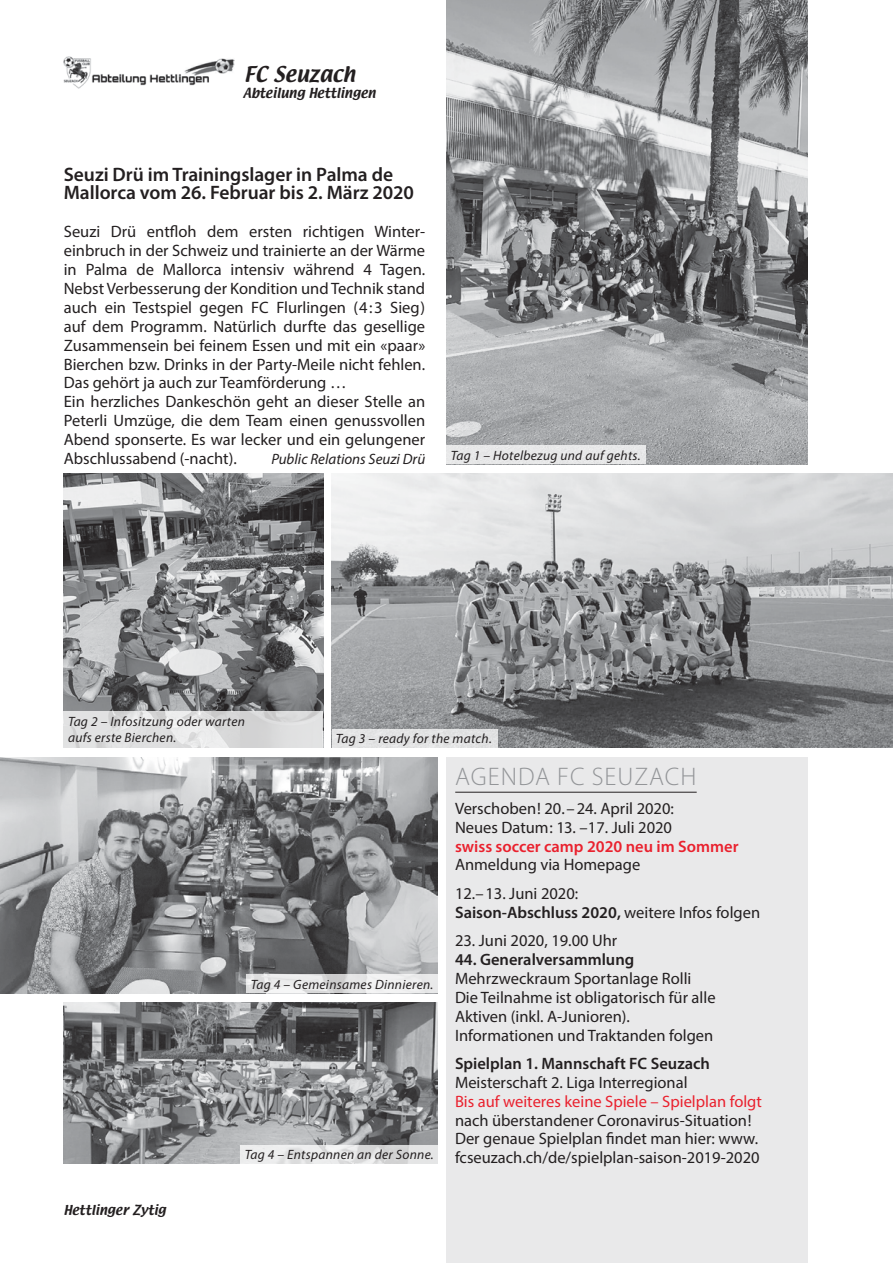
<style>
.page{position:relative;width:893px;height:1263px;background:#fff}
.page>*{position:absolute;margin:0;border:0;box-sizing:border-box;transform-origin:0 0}
.t1{font:300 25.5px "Myriad Pro";letter-spacing:.04em;color:#939598}
.t2{font:600 19.5px/18.9px "Myriad Pro";letter-spacing:-.005em;color:#231f20}
.t3{font:18.9px "Textile";color:#231f20}
.t4{font:16.5px/18.9px "Myriad Pro";color:#231f20}
.t5{font:600 16.5px "Myriad Pro";color:#231f20}
.t6{font:16.5px "Myriad Pro";color:#ea212e}
.t7{font:600 16.5px "Myriad Pro";color:#ea212e}
.t8{font:italic 15px "Myriad Pro";color:#231f20}
.t9{font:italic 13.5px/16.5px "Myriad Pro";letter-spacing:.02em;color:#231f20}
.t10{font:12.15px "Textile";color:#231f20}
.t11{font:12px "Textile";letter-spacing:.005em;color:#231f20}
.s1{font-weight:400}
</style>
<div class="page">
<img style="left:64px;top:56px;width:171px;height:33px">
<img style="left:446px;top:0;width:362px;height:464px">
<div style="left:446px;top:445px;width:200px;height:19px;background:#e7e8e9"></div>
<img style="left:64px;top:473px;width:259px;height:275px">
<svg style="left:64px;top:711px;width:259px;height:36px;background:#dededf"></svg>
<img style="left:332px;top:473px;width:561px;height:274px">
<div style="left:332px;top:729px;width:165px;height:18px;background:#e3e3e4"></div>
<img style="left:64px;top:1003px;width:374px;height:160px">
<svg style="left:241px;top:1144px;width:197px;height:19px;background:#dfe0e1"></svg>
<img style="left:0;top:757px;width:438px;height:236px">
<svg style="left:247px;top:974px;width:191px;height:19px;fill:#eaeaeb"></svg>
<div style="left:446px;top:757px;width:362px;height:506px;background:#e9e9ea"></div>
<hr style="left:455px;top:792px;width:242px;height:1px;background:#231f20">
<p class="t3" style="left:244px;top:61px;width:112px">FC Seuzach</p>
<p class="t10" style="left:243px;top:84px;width:134px">Abteilung Hettlingen</p>
<p class="t2" style="left:64px;top:164px;width:352px">Seuzi Drü im Trainingslager in Palma de<br>Mallorca vom 26. Februar bis 2. März 2020</p>
<p class="t4" style="left:64px;top:222px;width:363px">Seuzi Drü entfloh dem ersten richtigen Winter&shy;einbruch in der Schweiz und trainierte an der Wärme in Palma de Mallorca intensiv während 4 Tagen.<br>Nebst Verbesserung der Kondition und Technik stand auch ein Testspiel gegen FC Flurlingen (4:3 Sieg) auf dem Programm. Natürlich durfte das gesellige Zusammensein bei feinem Essen und mit ein «paar» Bierchen bzw. Drinks in der Party-Meile nicht fehlen.<br>Das gehört ja auch zur Teamförderung …<br>Ein herzliches Dankeschön geht an dieser Stelle an Peterli Umzüge, die dem Team einen genussvollen Abend sponserte. Es war lecker und ein gelungener Abschlussabend (-nacht).</p>
<p class="t8" style="left:271px;top:450px;width:155px">Public Relations Seuzi Drü</p>
<p class="t9" style="left:451px;top:446px;width:191px">Tag 1 – Hotelbezug und auf gehts.</p>
<p class="t9" style="left:68px;top:712px;width:178px">Tag 2 – Infositzung oder warten aufs erste Bierchen.</p>
<p class="t9" style="left:336px;top:730px;width:157px">Tag 3 – ready for the match.</p>
<p class="t11" style="left:64px;top:1202px;width:104px">Hettlinger Zytig</p>
<p class="t9" style="left:251px;top:976px;width:184px">Tag 4 – Gemeinsames Dinnieren.</p>
<p class="t9" style="left:245px;top:1146px;width:190px">Tag 4 – Entspannen an der Sonne.</p>
<h1 class="t1" style="left:455px;top:761px;width:243px">AGENDA FC SEUZACH</h1>
<p class="t4" style="left:455px;top:798px;width:220px">Verschoben! 20. – 24. April 2020:<br>Neues Datum: 13. – 17. Juli 2020</p>
<p class="t7" style="left:455px;top:835px;width:285px">swiss soccer camp 2020 neu im Sommer</p>
<p class="t4" style="left:455px;top:850px;width:187px;line-height:28.3px">Anmeldung via Homepage<br>12.– 13. Juni 2020:</p>
<p class="t5" style="left:455px;top:902px;width:307px">Saison-Abschluss 2020, <span class="s1">weitere Infos folgen</span></p>
<p class="t4" style="left:455px;top:931px;width:164px">23. Juni 2020, 19.00 Uhr</p>
<p class="t5" style="left:455px;top:949px;width:181px">44. Generalversammlung</p>
<p class="t4" style="left:455px;top:968px;width:262px">Mehrzweckraum Sportanlage Rolli Die Teilnahme ist obligatorisch für alle Aktiven (inkl. A-Junioren).<br>Informationen und Traktanden folgen</p>
<p class="t5" style="left:455px;top:1053px;width:256px">Spielplan 1. Mannschaft FC Seuzach</p>
<p class="t4" style="left:455px;top:1072px;width:234px">Meisterschaft 2. Liga Interregional</p>
<p class="t6" style="left:455px;top:1091px;width:308px">Bis auf weiteres keine Spiele – Spielplan folgt</p>
<p class="t4" style="left:455px;top:1110px;width:306px">nach überstandener Coronavirus-Situation!<br>Der genaue Spielplan findet man hier: www. fcseuzach.ch/de/spielplan-saison-2019-2020</p>
</div>
